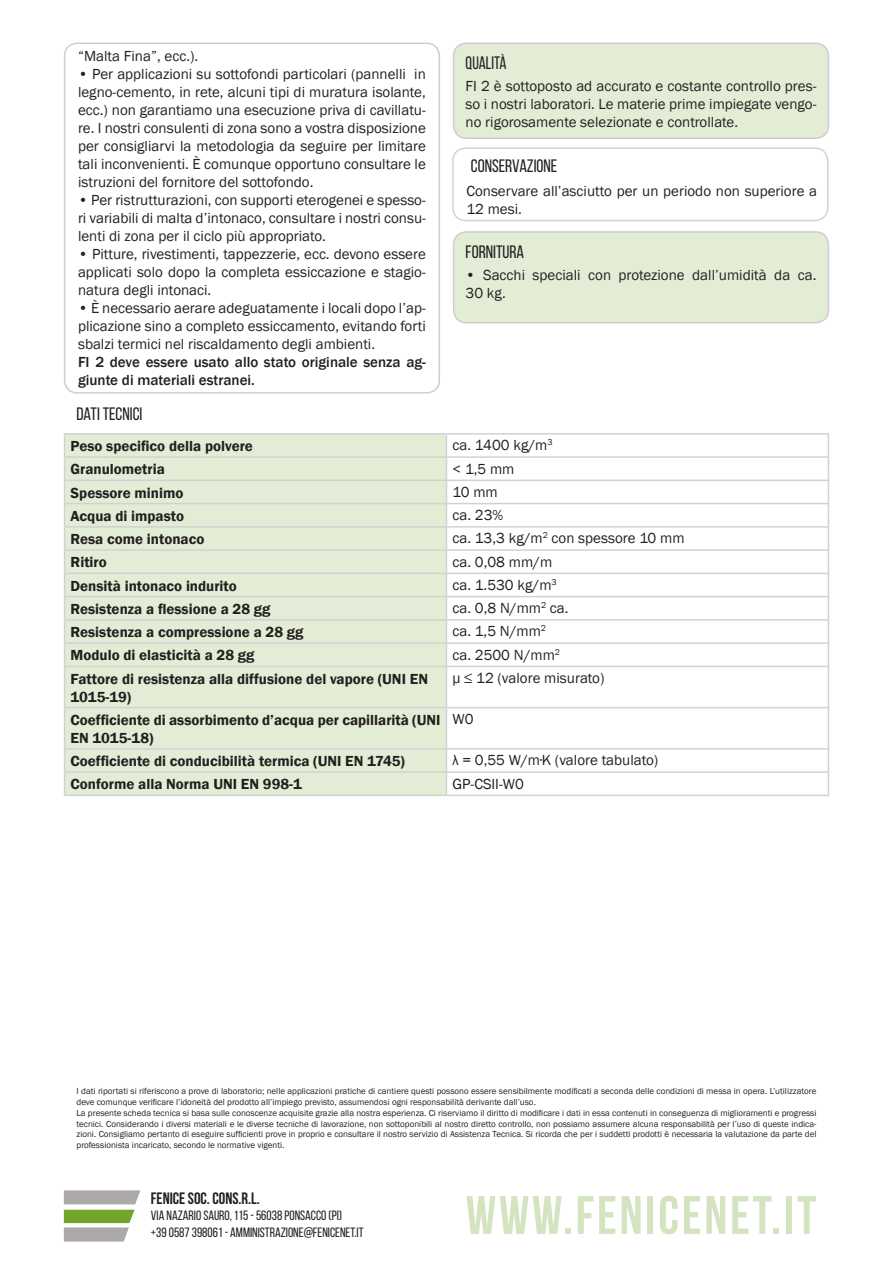
<style>
.page{position:relative;width:893px;height:1263px;background:#fff}
.page>*{position:absolute;margin:0;border:0;box-sizing:border-box;transform-origin:0 0}
.t1{font:700 54px "Bebas Neue";letter-spacing:.05em;color:#d5e4c0}
.t2{font:18px "Bebas Neue";color:#231f20}
.t3{font:18px "Bebas Neue";color:#231f20;scale:.93 1}
.t4{font:700 16.5px "Bebas Neue";color:#231f20}
.t5{font:15px/18px "Franklin Gothic";color:#231f20;text-align:justify}
.t6{font:600 15px/18px "Franklin Gothic";color:#231f20}
.t7{font:500 15px/18px "Franklin Gothic";color:#231f20}
.t8{font:13.5px/16.2px "Bebas Neue";color:#231f20}
.t9{font:9px/10.8px "Franklin Gothic";color:#231f20}
</style>
<div class="page">
<img style="left:64px;top:1191px;width:76px;height:51px">
<div style="left:64px;top:43px;width:376px;height:351px;border:2px solid #000;border-radius:13px"></div>
<div style="left:454px;top:43px;width:374px;height:95px;background:#e3edd6;border-radius:13px"></div>
<div style="left:453px;top:43px;width:376px;height:96px;border:2px solid #000;border-radius:13px"></div>
<div style="left:454px;top:232px;width:374px;height:91px;background:#e3edd6;border-radius:13px"></div>
<div style="left:453px;top:231px;width:376px;height:92px;border:2px solid #000;border-radius:13px"></div>
<div style="left:65px;top:435px;width:381px;height:360px;background:#e3edd5"></div>
<hr style="left:64px;top:433px;width:382px;height:2px;background:#d1d2d4">
<hr style="left:446px;top:433px;width:383px;height:2px;background:#d1d2d4">
<hr style="left:64px;top:456px;width:382px;height:2px;background:#d1d2d4">
<hr style="left:446px;top:456px;width:383px;height:2px;background:#d1d2d4">
<hr style="left:64px;top:480px;width:382px;height:1px;background:#d1d2d4">
<hr style="left:446px;top:480px;width:383px;height:1px;background:#d1d2d4">
<hr style="left:64px;top:503px;width:382px;height:1px;background:#d1d2d4">
<hr style="left:446px;top:503px;width:383px;height:1px;background:#d1d2d4">
<hr style="left:64px;top:526px;width:382px;height:2px;background:#d1d2d4">
<hr style="left:446px;top:526px;width:383px;height:2px;background:#d1d2d4">
<hr style="left:64px;top:549px;width:382px;height:2px;background:#d1d2d4">
<hr style="left:446px;top:549px;width:383px;height:2px;background:#d1d2d4">
<hr style="left:64px;top:573px;width:382px;height:1px;background:#d1d2d4">
<hr style="left:446px;top:573px;width:383px;height:1px;background:#d1d2d4">
<hr style="left:64px;top:596px;width:382px;height:1px;background:#d1d2d4">
<hr style="left:446px;top:596px;width:383px;height:1px;background:#d1d2d4">
<hr style="left:64px;top:619px;width:382px;height:2px;background:#d1d2d4">
<hr style="left:446px;top:619px;width:383px;height:2px;background:#d1d2d4">
<hr style="left:64px;top:642px;width:382px;height:2px;background:#d1d2d4">
<svg style="left:64px;top:435px;width:1px;height:231px"></svg>
<hr style="left:446px;top:642px;width:383px;height:2px;background:#d1d2d4">
<svg style="left:446px;top:435px;width:1px;height:231px"></svg>
<svg style="left:828px;top:435px;width:1px;height:231px"></svg>
<hr style="left:64px;top:666px;width:382px;height:1px;background:#d1d2d4">
<hr style="left:64px;top:667px;width:1px;height:40px;background:#d1d2d4">
<hr style="left:446px;top:666px;width:383px;height:1px;background:#d1d2d4">
<hr style="left:446px;top:667px;width:1px;height:40px;background:#d1d2d4">
<hr style="left:828px;top:667px;width:1px;height:40px;background:#d1d2d4">
<hr style="left:64px;top:707px;width:382px;height:1px;background:#d1d2d4">
<hr style="left:64px;top:708px;width:1px;height:40px;background:#d1d2d4">
<hr style="left:446px;top:707px;width:383px;height:1px;background:#d1d2d4">
<hr style="left:446px;top:708px;width:1px;height:40px;background:#d1d2d4">
<hr style="left:828px;top:708px;width:1px;height:40px;background:#d1d2d4">
<hr style="left:64px;top:748px;width:382px;height:2px;background:#d1d2d4">
<hr style="left:446px;top:748px;width:383px;height:2px;background:#d1d2d4">
<hr style="left:64px;top:771px;width:382px;height:2px;background:#d1d2d4">
<svg style="left:64px;top:750px;width:1px;height:45px"></svg>
<hr style="left:446px;top:771px;width:383px;height:2px;background:#d1d2d4">
<svg style="left:446px;top:750px;width:1px;height:45px"></svg>
<svg style="left:828px;top:750px;width:1px;height:45px"></svg>
<hr style="left:64px;top:795px;width:382px;height:1px;background:#d1d2d4">
<hr style="left:446px;top:795px;width:383px;height:1px;background:#d1d2d4">
<div style="left:452px;top:147px;width:376px;height:74px;border:2px solid #231f20;border-radius:13px"></div>
<p class="t5" style="left:78px;top:47px;width:122px">“Malta Fina”, ecc.).</p>
<p class="t5" style="left:78px;top:65px;width:349px">• Per applicazioni su sottofondi particolari (pannelli in legno-cemento, in rete, alcuni tipi di muratura isolante, ecc.) non garantiamo una esecuzione priva di cavillatu&shy;re. I nostri consulenti di zona sono a vostra disposizione per consigliarvi la metodologia da seguire per limitare tali inconvenienti. È comunque opportuno consultare le istruzioni del fornitore del sottofondo.</p>
<p class="t5" style="left:78px;top:191px;width:349px">• Per ristrutturazioni, con supporti eterogenei e spesso&shy;ri variabili di malta d’intonaco, consultare i nostri consu&shy;lenti di zona per il ciclo più appropriato.</p>
<p class="t5" style="left:78px;top:245px;width:349px">• Pitture, rivestimenti, tappezzerie, ecc. devono essere applicati solo dopo la completa essiccazione e stagio&shy;natura degli intonaci.</p>
<p class="t5" style="left:78px;top:299px;width:349px">• È necessario aerare adeguatamente i locali dopo l’ap&shy;plicazione sino a completo essiccamento, evitando forti sbalzi termici nel riscaldamento degli ambienti.</p>
<p class="t7" style="left:78px;top:353px;width:349px">FI 2 deve essere usato allo stato originale senza ag&shy;giunte di materiali estranei.</p>
<p class="t2" style="left:77px;top:404px;width:67px">DATI TECNICI</p>
<p class="t3" style="left:466px;top:53px;width:46px">QUALITÀ</p>
<p class="t5" style="left:466px;top:78px;width:352px">FI 2 è sottoposto ad accurato e costante controllo pres&shy;so i nostri laboratori. Le materie prime impiegate vengo&shy;no rigorosamente selezionate e controllate.</p>
<p class="t2" style="left:471px;top:156px;width:88px">CONSERVAZIONE</p>
<p class="t5" style="left:466px;top:182px;width:352px">Conservare all’asciutto per un periodo non superiore a<br>12 mesi.</p>
<p class="t2" style="left:466px;top:242px;width:60px">FORNITURA</p>
<p class="t5" style="left:466px;top:266px;width:352px">• Sacchi speciali con protezione dall’umidità da ca.<br>30 kg.</p>
<p class="t6" style="left:71px;top:437px;width:184px">Peso specifico della polvere</p>
<p class="t5" style="left:452px;top:437px;width:102px">ca. 1400 kg/m<sup>3</sup></p>
<p class="t6" style="left:71px;top:460px;width:96px">Granulometria</p>
<p class="t5" style="left:452px;top:460px;width:63px">&lt; 1,5 mm</p>
<p class="t6" style="left:71px;top:484px;width:114px">Spessore minimo</p>
<p class="t5" style="left:452px;top:483px;width:47px">10 mm</p>
<p class="t6" style="left:71px;top:507px;width:115px">Acqua di impasto</p>
<p class="t5" style="left:452px;top:506px;width:52px">ca. 23%</p>
<p class="t6" style="left:71px;top:530px;width:135px">Resa come intonaco</p>
<p class="t5" style="left:452px;top:530px;width:234px">ca. 13,3 kg/m<sup>2</sup> con spessore 10 mm</p>
<p class="t6" style="left:71px;top:553px;width:38px">Ritiro</p>
<p class="t5" style="left:452px;top:553px;width:101px">ca. 0,08 mm/m</p>
<p class="t6" style="left:71px;top:577px;width:168px">Densità intonaco indurito</p>
<p class="t5" style="left:452px;top:576px;width:106px">ca. 1.530 kg/m<sup>3</sup></p>
<p class="t6" style="left:71px;top:600px;width:201px">Resistenza a flessione a 28 gg</p>
<p class="t5" style="left:452px;top:599px;width:118px">ca. 0,8 N/mm<sup>2</sup> ca.</p>
<p class="t6" style="left:71px;top:623px;width:234px">Resistenza a compressione a 28 gg</p>
<p class="t5" style="left:452px;top:623px;width:95px">ca. 1,5 N/mm<sup>2</sup></p>
<p class="t6" style="left:71px;top:646px;width:185px">Modulo di elasticità a 28 gg</p>
<p class="t5" style="left:452px;top:646px;width:109px">ca. 2500 N/mm<sup>2</sup></p>
<p class="t6" style="left:71px;top:670px;width:359px">Fattore di resistenza alla diffusione del vapore (UNI EN<br>1015-19)</p>
<p class="t5" style="left:452px;top:669px;width:153px">μ ≤ 12 (valore misurato)</p>
<p class="t6" style="left:71px;top:711px;width:371px">Coefficiente di assorbimento d’acqua per capillarità (UNI<br>EN 1015-18)</p>
<p class="t5" style="left:452px;top:710px;width:23px">W0</p>
<p class="t6" style="left:71px;top:752px;width:336px">Coefficiente di conducibilità termica (UNI EN 1745)</p>
<p class="t5" style="left:452px;top:752px;width:207px">λ = 0,55 W/m∙K (valore tabulato)</p>
<p class="t6" style="left:71px;top:775px;width:233px">Conforme alla Norma UNI EN 998-1</p>
<p class="t5" style="left:452px;top:775px;width:73px">GP-CSII-W0</p>
<p class="t9" style="left:77px;top:1086px;width:741px">I dati riportati si riferiscono a prove di laboratorio; nelle applicazioni pratiche di cantiere questi possono essere sensibilmente modificati a seconda delle condizioni di messa in opera. L’utilizzatore deve comunque verificare l’idoneità del prodotto all’impiego previsto, assumendosi ogni responsabilità derivante dall’uso.</p>
<p class="t9" style="left:77px;top:1107px;width:741px;text-align:justify">La presente scheda tecnica si basa sulle conoscenze acquisite grazie alla nostra esperienza. Ci riserviamo il diritto di modificare i dati in essa contenuti in conseguenza di miglioramenti e progressi tecnici. Considerando i diversi materiali e le diverse tecniche di lavorazione, non sottoponibili al nostro diretto controllo, non possiamo assumere alcuna responsabilità per l’uso di queste indica&shy;zioni. Consigliamo pertanto di eseguire sufficienti prove in proprio e consultare il nostro servizio di Assistenza Tecnica. Si ricorda che per i suddetti prodotti è necessaria la valutazione da parte del professionista incaricato, secondo le normative vigenti.</p>
<p class="t4" style="left:151px;top:1189px;width:110px">FENICE SOC. CONS.R.L.</p>
<p class="t8" style="left:151px;top:1207px;width:214px">VIA NAZARIO SAURO, 115 - 56038 PONSACCO (PI)<br>+39 0587 398061 - AMMINISTRAZIONE@FENICENET.IT</p>
<h1 class="t1" style="left:466px;top:1185px;width:352px">WWW.FENICENET.IT</h1>
</div>
